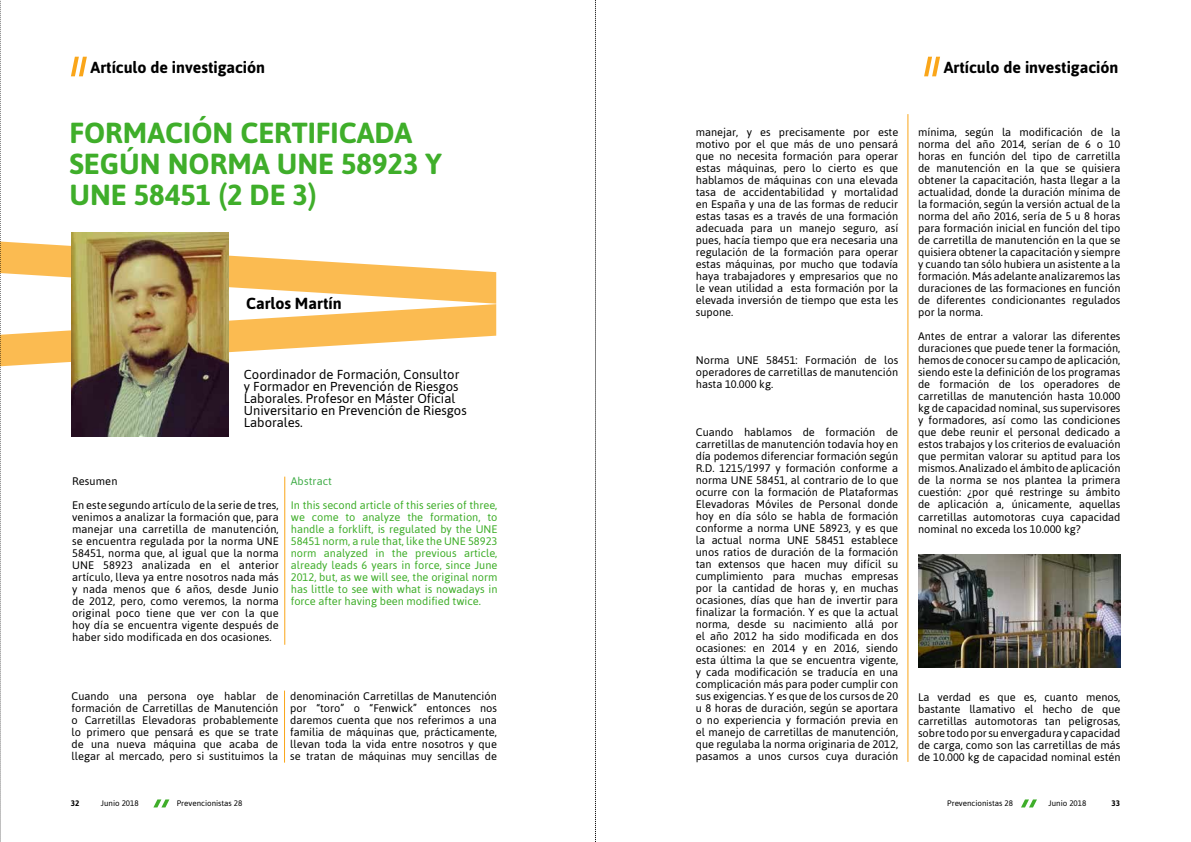
<style>
.page{position:relative;width:1191px;height:842px;background:#fff}
.page>*{position:absolute;margin:0;border:0;box-sizing:border-box;transform-origin:0 0}
.t1{font:700 29px/31px "Asap";color:#3fae2a}
.t2{font:700 16px "Asap";color:#000}
.t3{font:13px/12px "Asap";color:#000}
.t4{font:11px/12px "Asap";color:#000;text-align:justify}
.t5{font:11px/12px "Asap";color:#3fae2a;text-align:justify}
.t6{font:11px "Asap";letter-spacing:.01em;color:#41ad49}
.t7{font:8px "Asap";color:#000}
.t8{font:700 8px "Asap";color:#000}
</style>
<div class="page">
<svg style="left:1021px;top:799px;width:16px;height:8px"></svg>
<svg style="left:595px;top:0;width:1px;height:842px"></svg>
<hr style="left:907px;top:114px;width:1px;height:648px;background:#faa61a">
<svg style="left:924px;top:57px;width:16px;height:19px"></svg>
<svg style="left:0;top:0;width:496px;height:842px"></svg>
<img style="left:918px;top:554px;width:202px;height:114px">
<hr style="left:284px;top:477px;width:1px;height:168px;background:#faa61a">
<hr style="left:284px;top:691px;width:1px;height:72px;background:#faa61a">
<h2 class="t2" style="left:91px;top:58px;width:176px">Artículo de investigación</h2>
<h2 class="t2" style="left:943px;top:58px;width:176px">Artículo de investigación</h2>
<h1 class="t1" style="left:69px;top:117px;width:374px">FORMACIÓN CERTIFICADA<br>SEGÚN NORMA UNE 58923 Y<br>UNE 58451 (2 DE 3)</h1>
<h2 class="t2" style="left:246px;top:294px;width:97px">Carlos Martín</h2>
<p class="t3" style="left:244px;top:368px;width:224px">Coordinador de Formación, Consultor y Formador en Prevención de Riesgos<br>Laborales. Profesor en Máster Oficial<br>Universitario en Prevención de Riesgos<br>Laborales.</p>
<p class="t4" style="left:72px;top:468px;width:208px;line-height:24px">Resumen<br>En este segundo artículo de la serie de tres,</p>
<p class="t4" style="left:72px;top:510px;width:208px">venimos a analizar la formación que, para manejar una carretilla de manutención, se encuentra regulada por la norma UNE 58451, norma que, al igual que la norma UNE 58923 analizada en el anterior artículo, lleva ya entre nosotros nada más y nada menos que 6 años, desde Junio de 2012, pero, como veremos, la norma original poco tiene que ver con la que hoy día se encuentra vigente después de haber sido modificada en dos ocasiones.</p>
<p class="t6" style="left:291px;top:474px;width:43px">Abstract</p>
<p class="t5" style="left:291px;top:498px;width:208px">In this second article of this series of three, we come to analyze the formation, to handle a forklift, is regulated by the UNE 58451 norm, a rule that, like the UNE 58923 norm analyzed in the previous article, already leads 6 years in force, since June 2012, but, as we will see, the original norm has little to see with what is nowadays in force after having been modified twice.</p>
<p class="t4" style="left:72px;top:690px;width:208px">Cuando una persona oye hablar de formación de Carretillas de Manutención o Carretillas Elevadoras probablemente lo primero que pensará es que se trate de una nueva máquina que acaba de llegar al mercado, pero si sustituimos la</p>
<p class="t4" style="left:290px;top:690px;width:208px">denominación Carretillas de Manutención por “toro” o “Fenwick” entonces nos daremos cuenta que nos referimos a una familia de máquinas que, prácticamente, llevan toda la vida entre nosotros y que se tratan de máquinas muy sencillas de</p>
<p class="t4" style="left:696px;top:126px;width:204px">manejar, y es precisamente por este motivo por el que más de uno pensará que no necesita formación para operar estas máquinas, pero lo cierto es que hablamos de máquinas con una elevada tasa de accidentabilidad y mortalidad en España y una de las formas de reducir estas tasas es a través de una formación adecuada para un manejo seguro, así pues, hacía tiempo que era necesaria una regulación de la formación para operar estas máquinas, por mucho que todavía haya trabajadores y empresarios que no le vean utilidad a esta formación por la elevada inversión de tiempo que esta les supone.</p>
<p class="t4" style="left:696px;top:354px;width:204px">Norma UNE 58451: Formación de los operadores de carretillas de manutención hasta 10.000 kg.</p>
<p class="t4" style="left:696px;top:426px;width:204px">Cuando hablamos de formación de carretillas de manutención todavía hoy en día podemos diferenciar formación según R.D. 1215/1997 y formación conforme a norma UNE 58451, al contrario de lo que ocurre con la formación de Plataformas Elevadoras Móviles de Personal donde hoy en día sólo se habla de formación conforme a norma UNE 58923, y es que la actual norma UNE 58451 establece unos ratios de duración de la formación tan extensos que hacen muy difícil su cumplimiento para muchas empresas por la cantidad de horas y, en muchas ocasiones, días que han de invertir para finalizar la formación. Y es que la actual norma, desde su nacimiento allá por el año 2012 ha sido modificada en dos ocasiones: en 2014 y en 2016, siendo esta última la que se encuentra vigente, y cada modificación se traducía en una complicación más para poder cumplir con sus exigencias. Y es que de los cursos de 20 u 8 horas de duración, según se aportara o no experiencia y formación previa en el manejo de carretillas de manutención, que regulaba la norma originaria de 2012, pasamos a unos cursos cuya duración</p>
<p class="t4" style="left:918px;top:126px;width:204px">mínima, según la modificación de la norma del año 2014, serían de 6 o 10 horas en función del tipo de carretilla de manutención en la que se quisiera obtener la capacitación, hasta llegar a la actualidad, donde la duración mínima de la formación, según la versión actual de la norma del año 2016, sería de 5 u 8 horas para formación inicial en función del tipo de carretilla de manutención en la que se quisiera obtener la capacitación y siempre y cuando tan sólo hubiera un asistente a la formación. Más adelante analizaremos las duraciones de las formaciones en función de diferentes condicionantes regulados por la norma.</p>
<p class="t4" style="left:918px;top:330px;width:204px">Antes de entrar a valorar las diferentes duraciones que puede tener la formación, hemos de conocer su campo de aplicación, siendo este la definición de los programas de formación de los operadores de carretillas de manutención hasta 10.000 kg de capacidad nominal, sus supervisores y formadores, así como las condiciones que debe reunir el personal dedicado a estos trabajos y los criterios de evaluación que permitan valorar su aptitud para los mismos. Analizado el ámbito de aplicación de la norma se nos plantea la primera cuestión: ¿por qué restringe su ámbito de aplicación a, únicamente, aquellas carretillas automotoras cuya capacidad nominal no exceda los 10.000 kg?</p>
<p class="t4" style="left:918px;top:690px;width:204px">La verdad es que es, cuanto menos, bastante llamativo el hecho de que carretillas automotoras tan peligrosas, sobre todo por su envergadura y capacidad de carga, como son las carretillas de más de 10.000 kg de capacidad nominal estén</p>
<p class="t8" style="left:71px;top:799px;width:10px">32</p>
<p class="t7" style="left:101px;top:799px;width:39px">Junio 2018</p>
<p class="t7" style="left:177px;top:799px;width:67px">Prevencionistas 28</p>
<p class="t7" style="left:947px;top:799px;width:67px">Prevencionistas 28</p>
<p class="t7" style="left:1048px;top:799px;width:39px">Junio 2018</p>
<p class="t8" style="left:1111px;top:799px;width:10px">33</p>
</div>
